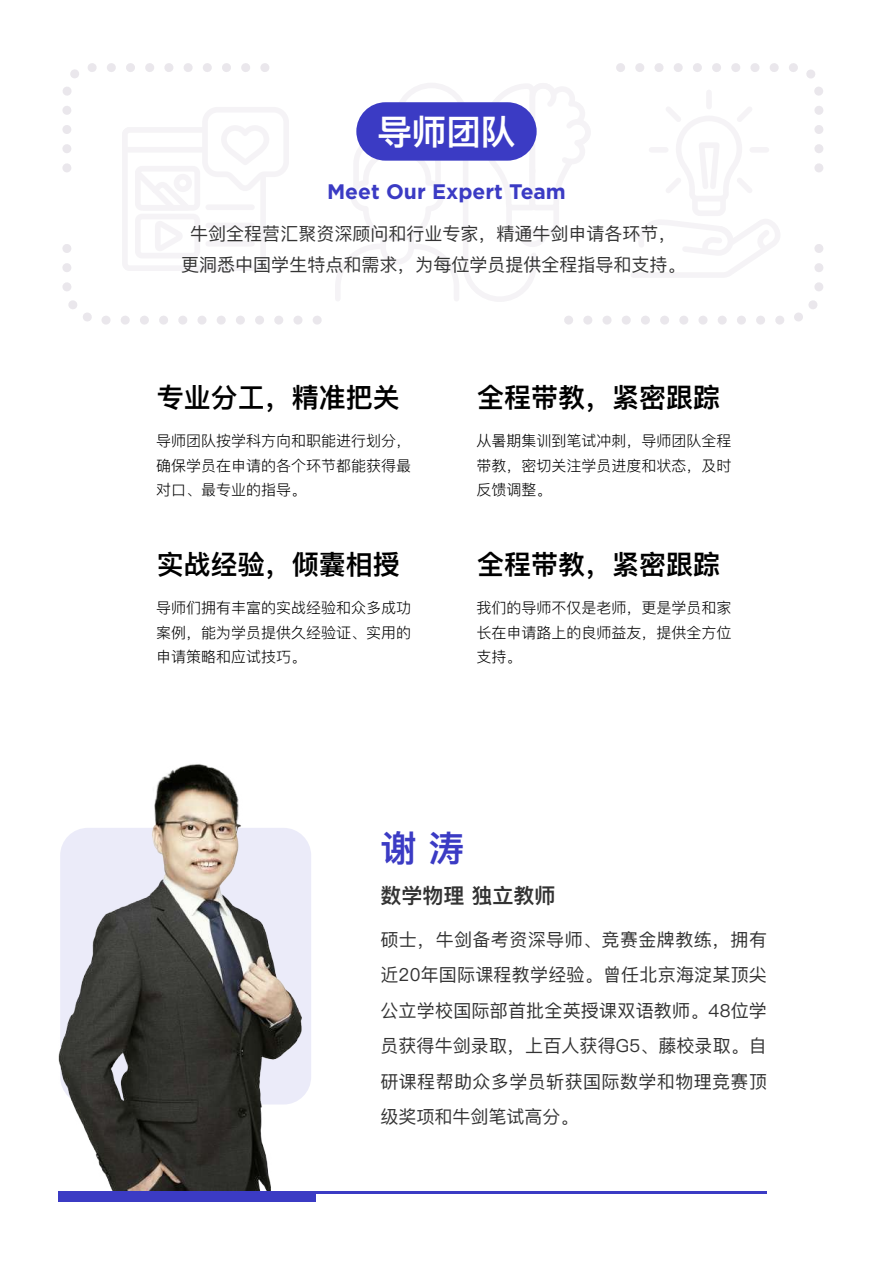
<style>
.page{position:relative;width:893px;height:1263px;background:#fff}
.page>*{position:absolute;margin:0;border:0;box-sizing:border-box;transform-origin:0 0}
.t1{font:600 36px "Ping Fang SC";color:#3b3bc4}
.t2{font:600 34.5px "Ping Fang SC";color:#fff}
.t3{font:600 27px "Ping Fang SC";color:#000}
.t4{font:700 21px "Gotham";color:#3b3bc4}
.t5{font:600 21px "Ping Fang SC";color:#333}
.t6{font:18px/35.4px "Ping Fang SC";color:#333;text-align:center}
.t7{font:300 15px/24.5px "Ping Fang SC";color:#000;text-align:justify}
</style>
<div class="page">
<div style="left:60px;top:828px;width:251px;height:276px;background:#ebebf9;border-radius:28px"></div>
<svg style="left:62px;top:63px;width:761px;height:262px"></svg>
<img style="left:58px;top:764px;width:244px;height:427px">
<div style="left:58px;top:1191px;width:257px;height:11px;background:#3b3bc4"></div>
<hr style="left:315px;top:1191px;width:452px;height:3px;background:#3b3bc4">
<h2 class="t2" style="left:377px;top:110px;width:140px">导师团队</h2>
<p class="t4" style="left:327px;top:179px;width:240px">Meet Our Expert Team</p>
<p class="t6" style="left:181px;top:219px;width:505px;line-height:30.6px">牛剑全程营汇聚资深顾问和行业专家，精通牛剑申请各环节，更洞悉中国学生特点和需求，为每位学员提供全程指导和支持。</p>
<h3 class="t3" style="left:157px;top:381px;width:244px">专业分工，精准把关</h3>
<p class="t7" style="left:156px;top:429px;width:256px">导师团队按学科方向和职能进行划分，确保学员在申请的各个环节都能获得最对口、最专业的指导。</p>
<h3 class="t3" style="left:157px;top:548px;width:244px">实战经验，倾囊相授</h3>
<p class="t7" style="left:156px;top:595px;width:256px">导师们拥有丰富的实战经验和众多成功案例，能为学员提供久经验证、实用的申请策略和应试技巧。</p>
<h3 class="t3" style="left:477px;top:381px;width:244px">全程带教，紧密跟踪</h3>
<p class="t7" style="left:477px;top:429px;width:256px">从暑期集训到笔试冲刺，导师团队全程带教，密切关注学员进度和状态，及时反馈调整。</p>
<h3 class="t3" style="left:477px;top:548px;width:244px">全程带教，紧密跟踪</h3>
<p class="t7" style="left:477px;top:595px;width:256px">我们的导师不仅是老师，更是学员和家长在申请路上的良师益友，提供全方位支持。</p>
<h1 class="t1" style="left:380px;top:826px;width:85px">谢 涛</h1>
<p class="t5" style="left:380px;top:882px;width:176px">数学物理 独立教师</p>
<p class="t6" style="left:380px;top:922px;width:388px;text-align:justify">硕士，牛剑备考资深导师、竞赛金牌教练，拥有近20年国际课程教学经验。曾任北京海淀某顶尖公立学校国际部首批全英授课双语教师。48位学员获得牛剑录取，上百人获得G5、藤校录取。自研课程帮助众多学员斩获国际数学和物理竞赛顶级奖项和牛剑笔试高分。</p>
</div>
